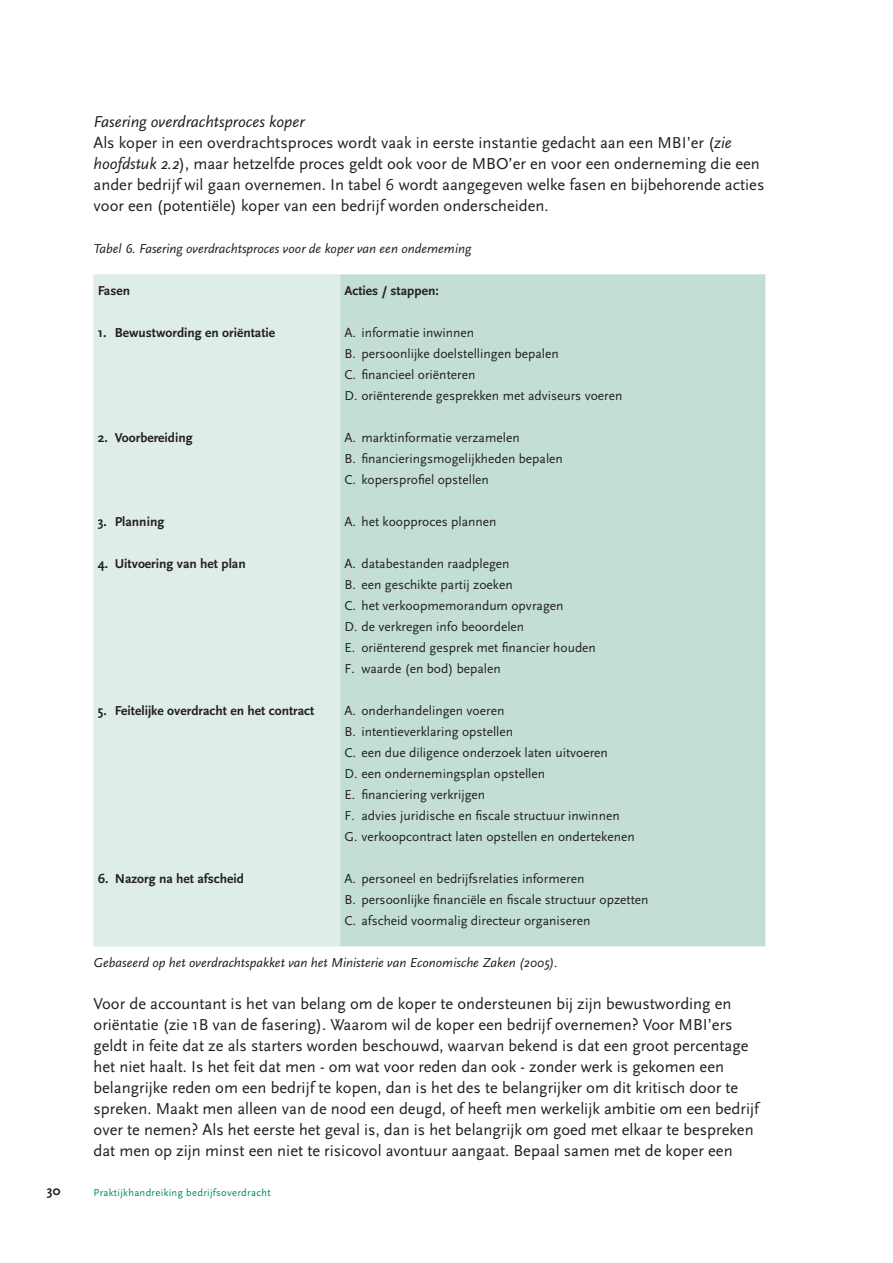
<style>
.page{position:relative;width:893px;height:1263px;background:#fff}
.page>*{position:absolute;margin:0;border:0;box-sizing:border-box;transform-origin:0 0}
.t1{font:16.5px/21px "Scala Sans";color:#231f20}
.t2{font:13.5px/21px "Scala Sans";color:#231f20}
.t3{font:700 13.5px "Scala Sans";color:#231f20}
.t4{font:italic 13.5px "Scala Sans";color:#231f20}
.t5{font:10.5px "Scala Sans";letter-spacing:.03em;color:#008a5e}
.s1{font-style:italic}
</style>
<div class="page">
<div style="left:94px;top:274px;width:246px;height:672px;background:#deede7"></div>
<div style="left:340px;top:274px;width:425px;height:672px;background:#c3dfd4"></div>
<p class="t1" style="left:94px;top:112px;width:672px"><span class="s1">Fasering overdrachtsproces koper<br></span>Als koper in een overdrachtsproces wordt vaak in eerste instantie gedacht aan een MBI’er (<span class="s1">zie hoofdstuk 2.2</span>), maar hetzelfde proces geldt ook voor de MBO’er en voor een onderneming die een ander bedrijf wil gaan overnemen. In tabel 6 wordt aangegeven welke fasen en bijbehorende acties voor een (potentiële) koper van een bedrijf worden onderscheiden.</p>
<p class="t4" style="left:94px;top:242px;width:379px">Tabel 6. Fasering overdrachtsproces voor de koper van een onderneming</p>
<p class="t3" style="left:98px;top:284px;width:34px">Fasen</p>
<p class="t3" style="left:344px;top:284px;width:96px">Acties / stappen:</p>
<p class="t3" style="left:98px;top:326px;width:179px">1 . Bewustwording en oriëntatie</p>
<p class="t2" style="left:344px;top:323px;width:280px">A. informatie inwinnen<br>B. persoonlijke doelstellingen bepalen<br>C. financieel oriënteren<br>D. oriënterende gesprekken met adviseurs voeren</p>
<p class="t3" style="left:98px;top:431px;width:96px">2. Voorbereiding</p>
<p class="t2" style="left:344px;top:428px;width:220px">A. marktinformatie verzamelen<br>B. financieringsmogelijkheden bepalen<br>C. kopersprofiel opstellen</p>
<p class="t3" style="left:98px;top:515px;width:68px">3. Planning</p>
<p class="t2" style="left:344px;top:512px;width:154px">A. het koopproces plannen</p>
<p class="t3" style="left:98px;top:557px;width:149px">4. Uitvoering van het plan</p>
<p class="t2" style="left:344px;top:554px;width:253px">A. databestanden raadplegen<br>B. een geschikte partij zoeken<br>C. het verkoopmemorandum opvragen<br>D. de verkregen info beoordelen<br>E. oriënterend gesprek met financier houden F. waarde (en bod) bepalen</p>
<p class="t3" style="left:98px;top:704px;width:218px">5. Feitelijke overdracht en het contract</p>
<p class="t2" style="left:344px;top:701px;width:292px">A. onderhandelingen voeren<br>B. intentieverklaring opstellen<br>C. een due diligence onderzoek laten uitvoeren<br>D. een ondernemingsplan opstellen<br>E. financiering verkrijgen<br>F. advies juridische en fiscale structuur inwinnen G. verkoopcontract laten opstellen en ondertekenen</p>
<p class="t3" style="left:98px;top:872px;width:148px">6. Nazorg na het afscheid</p>
<p class="t2" style="left:344px;top:869px;width:306px">A. personeel en bedrijfsrelaties informeren<br>B. persoonlijke financiële en fiscale structuur opzetten<br>C. afscheid voormalig directeur organiseren</p>
<p class="t4" style="left:94px;top:956px;width:466px">Gebaseerd op het overdrachtspakket van het Ministerie van Economische Zaken (2005).</p>
<p class="t1" style="left:94px;top:994px;width:667px">Voor de accountant is het van belang om de koper te ondersteunen bij zijn bewustwording en oriëntatie (zie 1B van de fasering). Waarom wil de koper een bedrijf overnemen? Voor MBI’ers geldt in feite dat ze als starters worden beschouwd, waarvan bekend is dat een groot percentage het niet haalt. Is het feit dat men - om wat voor reden dan ook - zonder werk is gekomen een belangrijke reden om een bedrijf te kopen, dan is het des te belangrijker om dit kritisch door te spreken. Maakt men alleen van de nood een deugd, of heeft men werkelijk ambitie om een bedrijf over te nemen? Als het eerste het geval is, dan is het belangrijk om goed met elkaar te bespreken dat men op zijn minst een niet te risicovol avontuur aangaat. Bepaal samen met de koper een</p>
<p class="t3" style="left:47px;top:1183px;width:15px">30</p>
<p class="t5" style="left:94px;top:1186px;width:179px">Praktijkhandreiking bedrijfsoverdracht</p>
</div>
